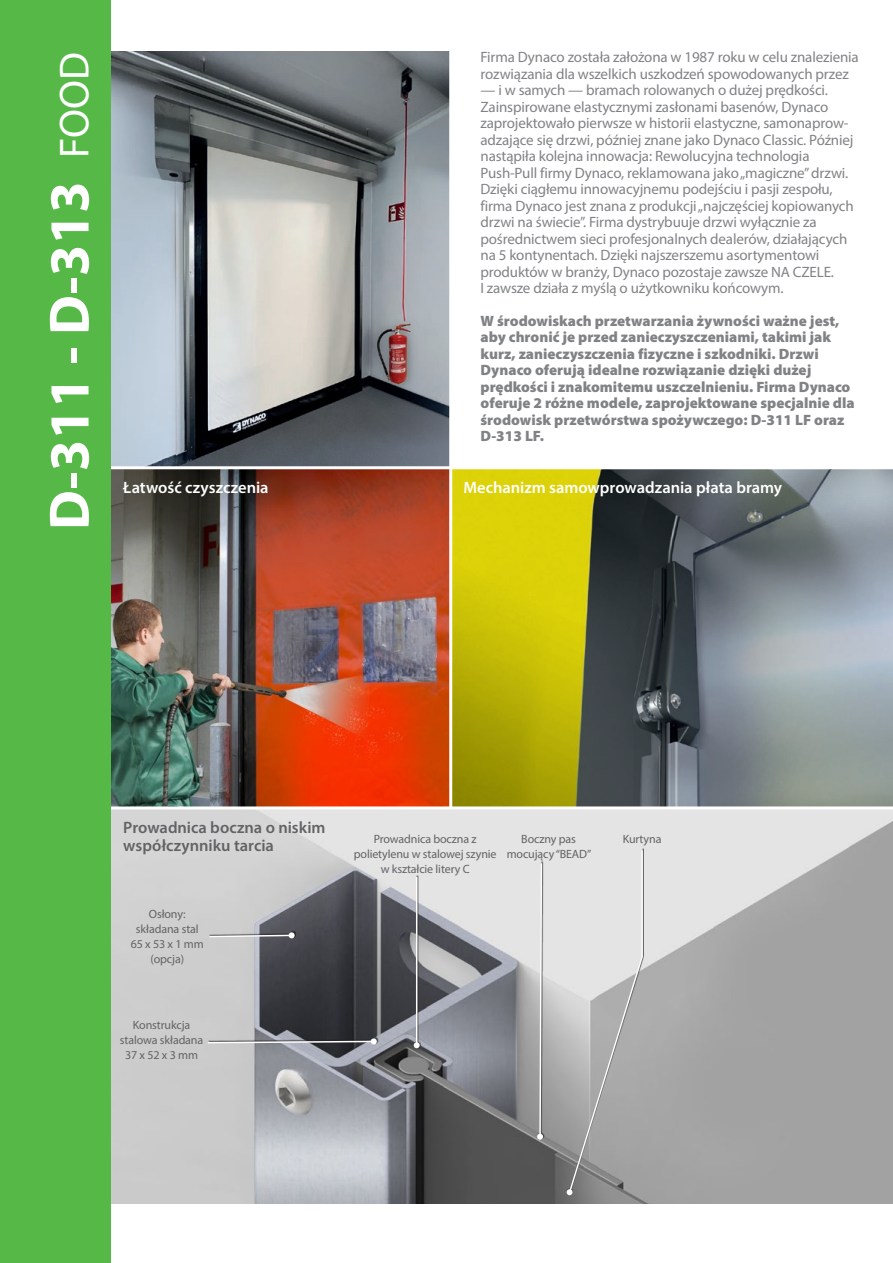
<style>
.page{position:relative;width:893px;height:1263px;background:#fff}
.page>*{position:absolute;margin:0;border:0;box-sizing:border-box;transform-origin:0 0}
.t1{font:700 57px "Myriad Pro";color:#fff}
.Didascalia_Foto{font:600 16.5px "Myriad Pro";letter-spacing:-.005em;color:#fff}
.Didascalia_Foto-2{font:600 16.5px/18px "Myriad Pro";letter-spacing:-.005em;color:#636366}
.Body_10_-_intro_pola{font:15px/16.5px "Myriad Pro";letter-spacing:-.01em;color:#808285}
.Body_10{font:900 15px/16.5px "Myriad Pro";color:#808285}
.t2{font:12px/15px "Myriad Pro";letter-spacing:-.01em;color:#636366;text-align:center}
.s1{font-weight:400;font-size:42px}
</style>
<div class="page">
<img style="left:111px;top:469px;width:782px;height:734px">
<img style="left:111px;top:469px;width:338px;height:337px">
<img style="left:111px;top:51px;width:338px;height:415px">
<hr style="left:111px;top:806px;width:782px;height:3px;background:#fff">
<hr style="left:449px;top:51px;width:3px;height:757px;background:#fff">
<div style="left:0;top:0;width:111px;height:1263px;background:#56b947"></div>
<div style="left:414px;top:875px;width:7px;height:173px;background:#231f20;opacity:.75"></div>
<hr style="left:416px;top:877px;width:1px;height:168px;background:#fff">
<svg style="left:414px;top:1042px;width:6px;height:6px"></svg>
<svg style="left:567px;top:849px;width:77px;height:346px;background:#bfbfbf"></svg>
<div style="left:209px;top:930px;width:87px;height:8px;background:#231f20;opacity:.75"></div>
<svg style="left:208px;top:932px;width:87px;height:6px"></svg>
<div style="left:208px;top:1036px;width:170px;height:8px;background:#231f20;opacity:.75"></div>
<svg style="left:206px;top:1038px;width:171px;height:6px"></svg>
<div style="left:537px;top:861px;width:7px;height:278px;background:#231f20;opacity:.75"></div>
<svg style="left:537px;top:862px;width:6px;height:278px"></svg>
<p class="t1" style="left:32px;top:530px;width:480px;rotate:-90deg">D-311 - D-313 <span class="s1">FOOD</span></p>
<p class="Body_10_-_intro_pola" style="left:480px;top:49px;width:380px">Firma Dynaco została założona w 1987 roku w celu znalezienia rozwiązania dla wszelkich uszkodzeń spowodowanych przez</p>
<p class="Body_10_-_intro_pola" style="left:480px;top:82px;width:375px">— i w samych — bramach rolowanych o dużej prędkości.<br>Zainspirowane elastycznymi zasłonami basenów, Dynaco zaprojektowało pierwsze w historii elastyczne, samonaprow&shy;adzające się drzwi, później znane jako Dynaco Classic. Później nastąpiła kolejna innowacja: Rewolucyjna technologia Push-Pull firmy Dynaco, reklamowana jako „magiczne” drzwi.<br>Dzięki ciągłemu innowacyjnemu podejściu i pasji zespołu, firma Dynaco jest znana z produkcji „najczęściej kopiowanych drzwi na świecie”. Firma dystrybuuje drzwi wyłącznie za pośrednictwem sieci profesjonalnych dealerów, działających na 5 kontynentach. Dzięki najszerszemu asortymentowi produktów w branży, Dynaco pozostaje zawsze NA CZELE.<br>I zawsze działa z myślą o użytkowniku końcowym.</p>
<p class="Body_10" style="left:480px;top:312px;width:376px">W środowiskach przetwarzania żywności ważne jest, aby chronić je przed zanieczyszczeniami, takimi jak kurz, zanieczyszczenia fizyczne i szkodniki. Drzwi Dynaco oferują idealne rozwiązanie dzięki dużej prędkości i znakomitemu uszczelnieniu. Firma Dynaco oferuje 2 różne modele, zaprojektowane specjalnie dla środowisk przetwórstwa spożywczego: D-311 LF oraz D-313 LF.</p>
<p class="Didascalia_Foto" style="left:123px;top:477px;width:147px">Łatwość czyszczenia</p>
<p class="Didascalia_Foto" style="left:463px;top:477px;width:320px">Mechanizm samowprowadzania płata bramy</p>
<p class="Didascalia_Foto-2" style="left:123px;top:818px;width:204px">Prowadnica boczna o niskim współczynniku tarcia</p>
<p class="t2" style="left:131px;top:906px;width:75px">Osłony: składana stal<br>65 x 53 x 1 mm (opcja)</p>
<p class="t2" style="left:120px;top:1017px;width:85px">Konstrukcja stalowa składana<br>37 x 52 x 3 mm</p>
<p class="t2" style="left:354px;top:831px;width:144px">Prowadnica boczna z polietylenu w stalowej szynie w kształcie litery C</p>
<p class="t2" style="left:507px;top:831px;width:86px">Boczny pas mocujący “BEAD”</p>
<p class="t2" style="left:623px;top:831px;width:40px">Kurtyna</p>
</div>
